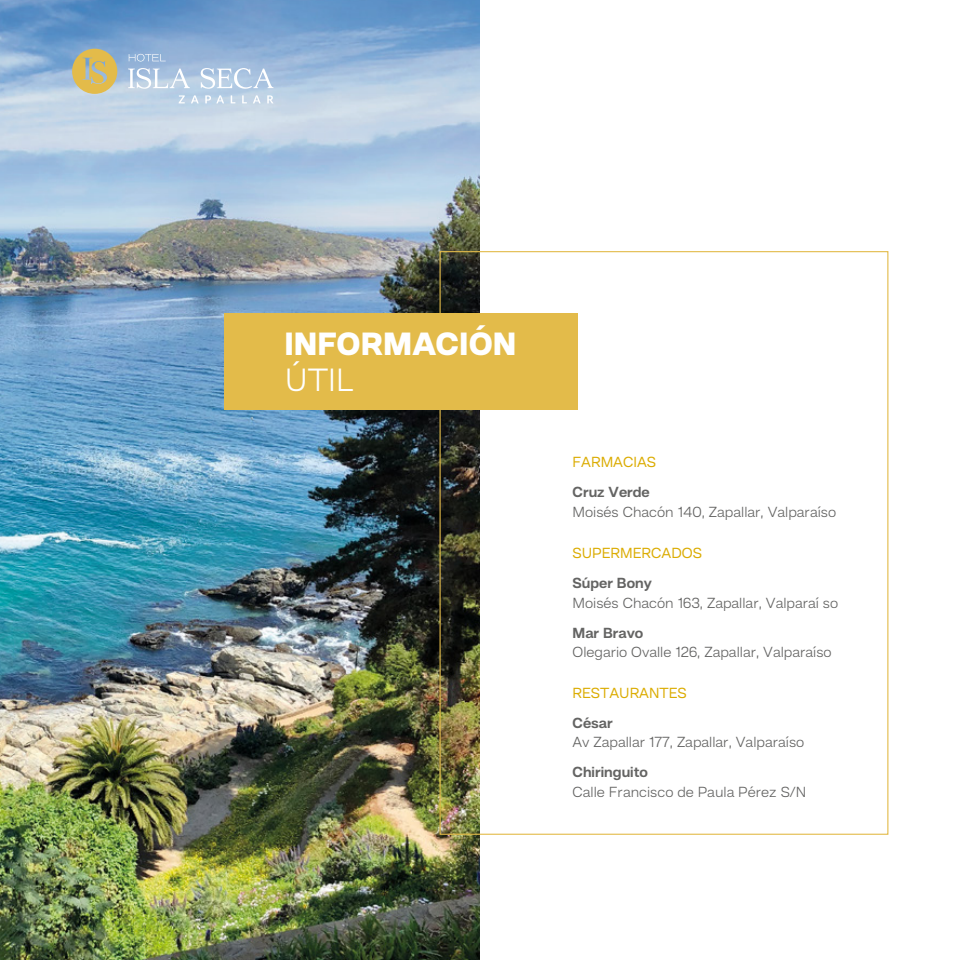
<style>
.page{position:relative;width:960px;height:960px;background:#fff}
.page>*{position:absolute;margin:0;border:0;box-sizing:border-box;transform-origin:0 0}
.t1{font:900 33px "Hando Trial";letter-spacing:.02em;color:#fff}
.t2{font:300 33px "Hando Trial";color:#fff}
.t3{font:300 15px "Hando Trial";color:#646463}
.t4{font:700 15px "Hando Trial";color:#646463}
.t5{font:15px "Hando Trial";color:#dbac02}
</style>
<div class="page">
<img style="left:0;top:426px;width:480px;height:534px">
<img style="left:0;top:0;width:480px;height:426px">
<svg style="left:179px;top:95px;width:6px;height:8px"></svg>
<svg style="left:191px;top:95px;width:8px;height:8px"></svg>
<svg style="left:205px;top:95px;width:19px;height:8px"></svg>
<svg style="left:231px;top:95px;width:4px;height:8px"></svg>
<svg style="left:242px;top:95px;width:5px;height:8px"></svg>
<svg style="left:253px;top:95px;width:8px;height:8px"></svg>
<svg style="left:267px;top:95px;width:7px;height:8px"></svg>
<svg style="left:128px;top:68px;width:62px;height:21px"></svg>
<svg style="left:201px;top:68px;width:73px;height:21px"></svg>
<svg style="left:129px;top:54px;width:37px;height:8px"></svg>
<svg style="left:72px;top:49px;width:45px;height:45px"></svg>
<div style="left:440px;top:251px;width:31px;height:584px;border:1px solid #e3bb4a"></div>
<div style="left:224px;top:314px;width:354px;height:96px;background:#e3bb4a"></div>
<h1 class="t1" style="left:285px;top:324px;width:233px">INFORMACIÓN</h1>
<h1 class="t2" style="left:285px;top:361px;width:71px">ÚTIL</h1>
<p class="t5" style="left:573px;top:453px;width:85px">FARMACIAS</p>
<p class="t4" style="left:573px;top:483px;width:79px">Cruz Verde</p>
<p class="t3" style="left:573px;top:503px;width:265px">Moisés Chacón 140, Zapallar, Valparaíso</p>
<p class="t5" style="left:573px;top:544px;width:131px">SUPERMERCADOS</p>
<p class="t4" style="left:573px;top:574px;width:81px">Súper Bony</p>
<p class="t3" style="left:573px;top:594px;width:267px">Moisés Chacón 163, Zapallar, Valparaí so</p>
<p class="t4" style="left:573px;top:623px;width:72px">Mar Bravo</p>
<p class="t3" style="left:573px;top:643px;width:261px">Olegario Ovalle 126, Zapallar, Valparaíso</p>
<p class="t5" style="left:573px;top:684px;width:116px">RESTAURANTES</p>
<p class="t4" style="left:573px;top:713px;width:42px">César</p>
<p class="t3" style="left:573px;top:733px;width:233px">Av Zapallar 177, Zapallar, Valparaíso</p>
<p class="t4" style="left:573px;top:763px;width:77px">Chiringuito</p>
<p class="t3" style="left:573px;top:783px;width:235px">Calle Francisco de Paula Pérez S/N</p>
</div>
